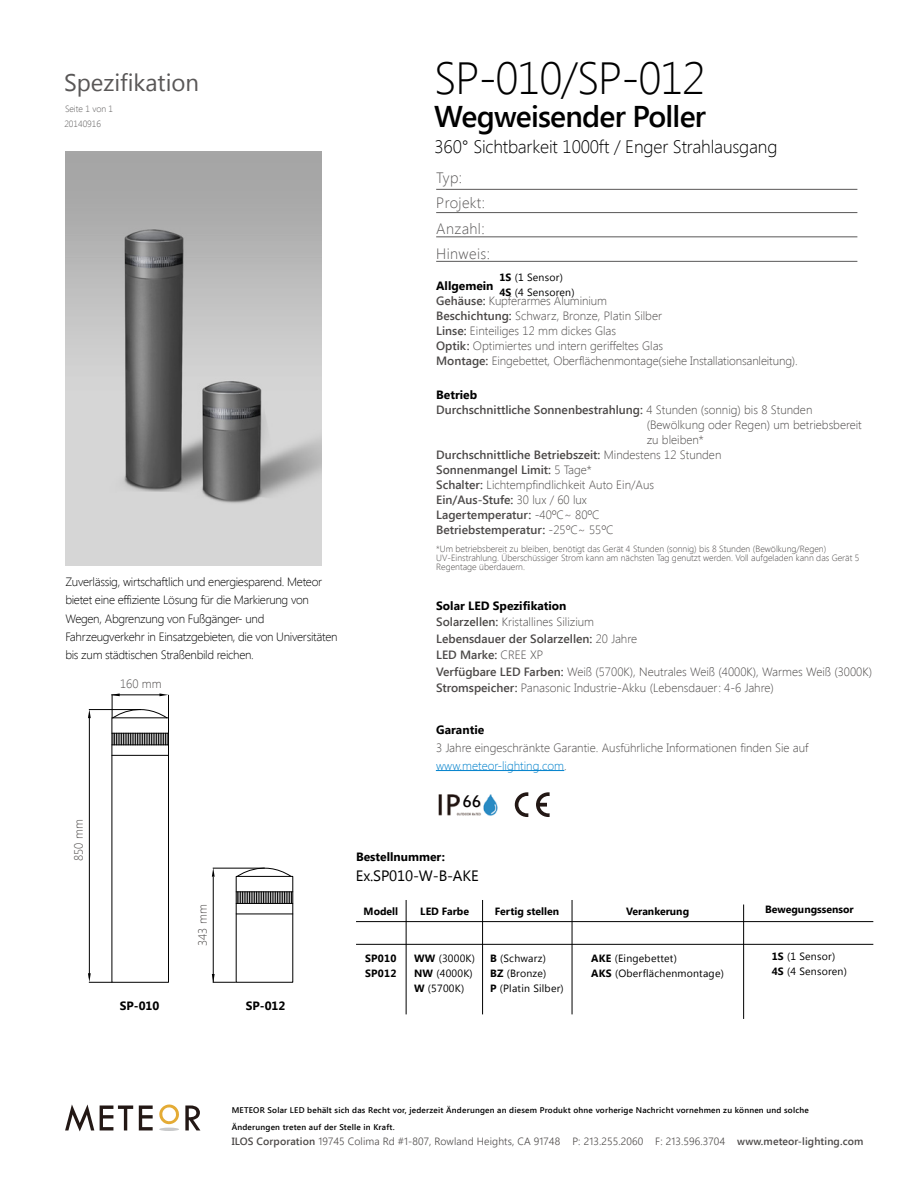
<style>
.page{position:relative;width:919px;height:1189px;background:#fff}
.page>*{position:absolute;margin:0;border:0;box-sizing:border-box;transform-origin:0 0}
.t1{font:300 45px "Segoe UI";letter-spacing:-.025em;color:#000}
.t2{font:600 30px "Segoe UI";letter-spacing:-.025em;color:#000}
.t3{font:24px "Segoe UI";color:#595757}
.t4{font:18.6px "Estrangelo Edessa";color:#040000}
.t5{font:300 18px "Segoe UI";letter-spacing:-.01em;color:#000}
.t6{font:300 15px/25.5px "Segoe UI";letter-spacing:.025em;color:#595757}
.t7{font:15px "Segoe UI";letter-spacing:-.01em;color:#000}
.t8{font:300 12px/15px "Segoe UI";color:#4c4948}
.t9{font:300 12px/18px "Segoe UI";letter-spacing:-.025em;color:#000}
.t10{font:600 12px "Segoe UI";color:#4c4948}
.t11{font:700 12px "Segoe UI";color:#000}
.t12{font:10.5px/15px "Segoe UI";letter-spacing:.02em;color:#000}
.t13{font:300 10.5px "Segoe UI";letter-spacing:.01em;color:#4c4948}
.t14{font:700 10.5px "Segoe UI";color:#000}
.t15{font:700 10.5px/14.9px "Segoe UI";letter-spacing:.02em;color:#000}
.t16{font:300 9px/9px "Segoe UI";color:#4c4948}
.t17{font:300 9px/14.9px "Segoe UI";letter-spacing:-.005em;color:#595757}
.t18{font:600 8.25px/16.5px "Segoe UI";letter-spacing:.025em;color:#000}
.s1{font-weight:700}
.s2{font-weight:700;color:#000}
.s3{font-weight:600}
.s4{font-weight:300}
.s5{color:#0081cc}
</style>
<div class="page">
<img style="left:65px;top:151px;width:256px;height:415px">
<hr style="left:356px;top:944px;width:517px;height:1px;background:#000">
<hr style="left:356px;top:921px;width:517px;height:1px;background:#000">
<hr style="left:406px;top:900px;width:1px;height:114px;background:#000">
<hr style="left:482px;top:900px;width:1px;height:114px;background:#000">
<hr style="left:572px;top:900px;width:1px;height:114px;background:#000">
<hr style="left:743px;top:904px;width:1px;height:115px;background:#000">
<hr style="left:436px;top:189px;width:421px;height:1px;background:#595757">
<hr style="left:436px;top:212px;width:421px;height:1px;background:#595757">
<hr style="left:436px;top:237px;width:421px;height:1px;background:#595757">
<hr style="left:436px;top:261px;width:421px;height:1px;background:#595757">
<img style="left:438px;top:794px;width:60px;height:22px">
<div style="left:461px;top:792px;width:19px;height:17px;background:#fff"></div>
<hr style="left:89px;top:709px;width:52px;height:1px;background:#000">
<hr style="left:89px;top:715px;width:1px;height:263px;background:#000">
<svg style="left:88px;top:973px;width:23px;height:10px"></svg>
<svg style="left:88px;top:709px;width:3px;height:9px"></svg>
<hr style="left:213px;top:868px;width:52px;height:1px;background:#000">
<hr style="left:213px;top:877px;width:1px;height:105px;background:#000">
<svg style="left:212px;top:974px;width:24px;height:9px"></svg>
<svg style="left:212px;top:868px;width:3px;height:9px"></svg>
<div style="left:111px;top:717px;width:58px;height:266px;border:1px solid #000"></div>
<hr style="left:112px;top:755px;width:56px;height:1px;background:#000">
<hr style="left:112px;top:733px;width:56px;height:1px;background:#000">
<hr style="left:112px;top:744px;width:56px;height:1px;background:#000">
<svg style="left:111px;top:693px;width:58px;height:26px"></svg>
<svg style="left:113px;top:733px;width:55px;height:12px"></svg>
<hr style="left:236px;top:913px;width:57px;height:1px;background:#000">
<hr style="left:236px;top:891px;width:57px;height:1px;background:#000">
<hr style="left:236px;top:903px;width:57px;height:1px;background:#000">
<svg style="left:236px;top:867px;width:56px;height:10px"></svg>
<svg style="left:237px;top:892px;width:55px;height:11px"></svg>
<hr style="left:436px;top:770px;width:128px;height:1px;background:#0081cc">
<svg style="left:159px;top:1104px;width:20px;height:20px"></svg>
<hr style="left:159px;top:1128px;width:20px;height:3px;background:#c8c9ca;border-radius:50%">
<svg style="left:65px;top:1104px;width:29px;height:27px"></svg>
<svg style="left:100px;top:1105px;width:33px;height:25px"></svg>
<svg style="left:139px;top:1105px;width:14px;height:25px"></svg>
<svg style="left:185px;top:1105px;width:15px;height:25px"></svg>
<svg style="left:515px;top:792px;width:13px;height:25px"></svg>
<svg style="left:536px;top:792px;width:13px;height:25px"></svg>
<h3 class="t3" style="left:64px;top:66px;width:137px">Spezifikation</h3>
<p class="t17" style="left:64px;top:101px;width:50px">Seite 1 von 1<br>20140916</p>
<p class="t9" style="left:65px;top:573px;width:274px">Zuverlässig, wirtschaftlich und energiesparend. Meteor bietet eine effiziente Lösung für die Markierung von Wegen, Abgrenzung von Fußgänger- und Fahrzeugverkehr in Einsatzgebieten, die von Universitäten bis zum städtischen Straßenbild reichen.</p>
<p class="t8" style="left:120px;top:676px;width:43px">160 mm</p>
<p class="t8" style="left:71px;top:861px;width:43px;rotate:-90deg">850 mm</p>
<p class="t8" style="left:195px;top:946px;width:43px;rotate:-90deg">343 mm</p>
<p class="t11" style="left:120px;top:997px;width:41px">SP-010</p>
<p class="t11" style="left:246px;top:997px;width:41px">SP-012</p>
<h1 class="t1" style="left:434px;top:47px;width:273px">SP-010/SP-012</h1>
<h2 class="t2" style="left:434px;top:95px;width:273px">Wegweisender Poller</h2>
<h3 class="t5" style="left:434px;top:134px;width:344px">360° Sichtbarkeit 1000ft / Enger Strahlausgang</h3>
<p class="t6" style="left:436px;top:164px;width:55px">Typ:<br>Projekt:<br>Anzahl:<br>Hinweis:</p>
<p class="t12" style="left:499px;top:269px;width:77px"><span class="s1">1S</span> (1 Sensor)<br><span class="s1">4S</span> (4 Sensoren)</p>
<p class="t8" style="left:436px;top:278px;width:363px"><span class="s2">Allgemein<br></span><span class="s3">Gehäuse:</span> Kupferarmes Aluminium<br><span class="s3">Beschichtung:</span> Schwarz, Bronze, Platin Silber<br><span class="s3">Linse:</span> Einteiliges 12 mm dickes Glas<br><span class="s3">Optik:</span> Optimiertes und intern geriffeltes Glas<br><span class="s3">Montage:</span> Eingebettet, Oberflächenmontage(siehe Installationsanleitung).</p>
<p class="t11" style="left:436px;top:386px;width:43px">Betrieb</p>
<p class="t10" style="left:436px;top:401px;width:378px">Durchschnittliche Sonnenbestrahlung: <span class="s4">4 Stunden (sonnig) bis 8 Stunden</span></p>
<p class="t8" style="left:647px;top:417px;width:217px">(Bewölkung oder Regen) um betriebsbereit</p>
<p class="t8" style="left:647px;top:432px;width:59px">zu bleiben*</p>
<p class="t10" style="left:436px;top:446px;width:287px">Durchschnittliche Betriebszeit: <span class="s4">Mindestens 12 Stunden</span></p>
<p class="t10" style="left:436px;top:461px;width:157px">Sonnenmangel Limit: <span class="s4">5 Tage*</span></p>
<p class="t8" style="left:436px;top:477px;width:219px"><span class="s3">Schalter:</span> Lichtempfindlichkeit Auto Ein/Aus</p>
<p class="t10" style="left:436px;top:491px;width:152px">Ein/Aus-Stufe: <span class="s4">30 lux / 60 lux</span></p>
<p class="t10" style="left:436px;top:506px;width:165px">Lagertemperatur: <span class="s4">-40ºC~ 80ºC</span></p>
<p class="t10" style="left:436px;top:521px;width:179px">Betriebstemperatur: <span class="s4">-25ºC~ 55ºC</span></p>
<p class="t16" style="left:436px;top:544px;width:425px">*Um betriebsbereit zu bleiben, benötigt das Gerät 4 Stunden (sonnig) bis 8 Stunden (Bewölkung/Regen)<br>UV-Einstrahlung. Überschüssiger Strom kann am nächsten Tag genutzt werden. Voll aufgeladen kann das Gerät 5<br>Regentage überdauern.</p>
<p class="t8" style="left:436px;top:597px;width:437px;line-height:16.5px"><span class="s2">Solar LED Spezifikation<br></span><span class="s3">Solarzellen:</span> Kristallines Silizium<br><span class="s3">Lebensdauer der Solarzellen:</span> 20 Jahre<br><span class="s3">LED Marke:</span> CREE XP<br><span class="s3">Verfügbare LED Farben:</span> Weiß (5700K), Neutrales Weiß (4000K), Warmes Weiß (3000K)<br><span class="s3">Stromspeicher:</span> Panasonic Industrie-Akku (Lebensdauer: 4-6 Jahre)</p>
<p class="t11" style="left:436px;top:721px;width:50px">Garantie</p>
<p class="t8" style="left:436px;top:738px;width:374px;line-height:18px">3 Jahre eingeschränkte Garantie. Ausführliche Informationen finden Sie auf <span class="s5">www.meteor-lighting.com</span>.</p>
<p class="t11" style="left:356px;top:848px;width:90px">Bestellnummer:</p>
<h3 class="t4" style="left:462px;top:792px;width:20px">66</h3>
<p class="t7" style="left:356px;top:865px;width:124px">Ex.SP010-W-B-AKE</p>
<p class="t14" style="left:364px;top:904px;width:36px">Modell</p>
<p class="t14" style="left:420px;top:904px;width:50px">LED Farbe</p>
<p class="t14" style="left:495px;top:904px;width:66px">Fertig stellen</p>
<p class="t14" style="left:626px;top:904px;width:64px">Verankerung</p>
<p class="t15" style="left:365px;top:950px;width:33px">SP010<br>SP012</p>
<p class="t12" style="left:490px;top:950px;width:75px"><span class="s1">B</span> (Schwarz)<br><span class="s1">BZ</span> (Bronze)<br><span class="s1">P</span> (Platin Silber)</p>
<p class="t12" style="left:414px;top:950px;width:62px"><span class="s1">WW</span> (3000K)<br><span class="s1">NW</span> (4000K)<br><span class="s1">W</span> (5700K)</p>
<p class="t12" style="left:591px;top:950px;width:134px"><span class="s1">AKE</span> (Eingebettet)<br><span class="s1">AKS</span> (Oberflächenmontage)</p>
<p class="t14" style="left:765px;top:902px;width:90px">Bewegungssensor</p>
<p class="t12" style="left:771px;top:948px;width:77px"><span class="s1">1S</span> (1 Sensor)<br><span class="s1">4S</span> (4 Sensoren)</p>
<p class="t18" style="left:232px;top:1102px;width:579px">METEOR Solar LED behält sich das Recht vor, jederzeit Änderungen an diesem Produkt ohne vorherige Nachricht vornehmen zu können und solche<br>Änderungen treten auf der Stelle in Kraft.</p>
<p class="t13" style="left:232px;top:1133px;width:633px"><span class="s3">ILOS Corporation</span> 19745 Colima Rd #1-807, Rowland Heights, CA 91748 P: 213.255.2060 F: 213.596.3704 <span class="s3">www.meteor-lighting.com</span></p>
</div>
